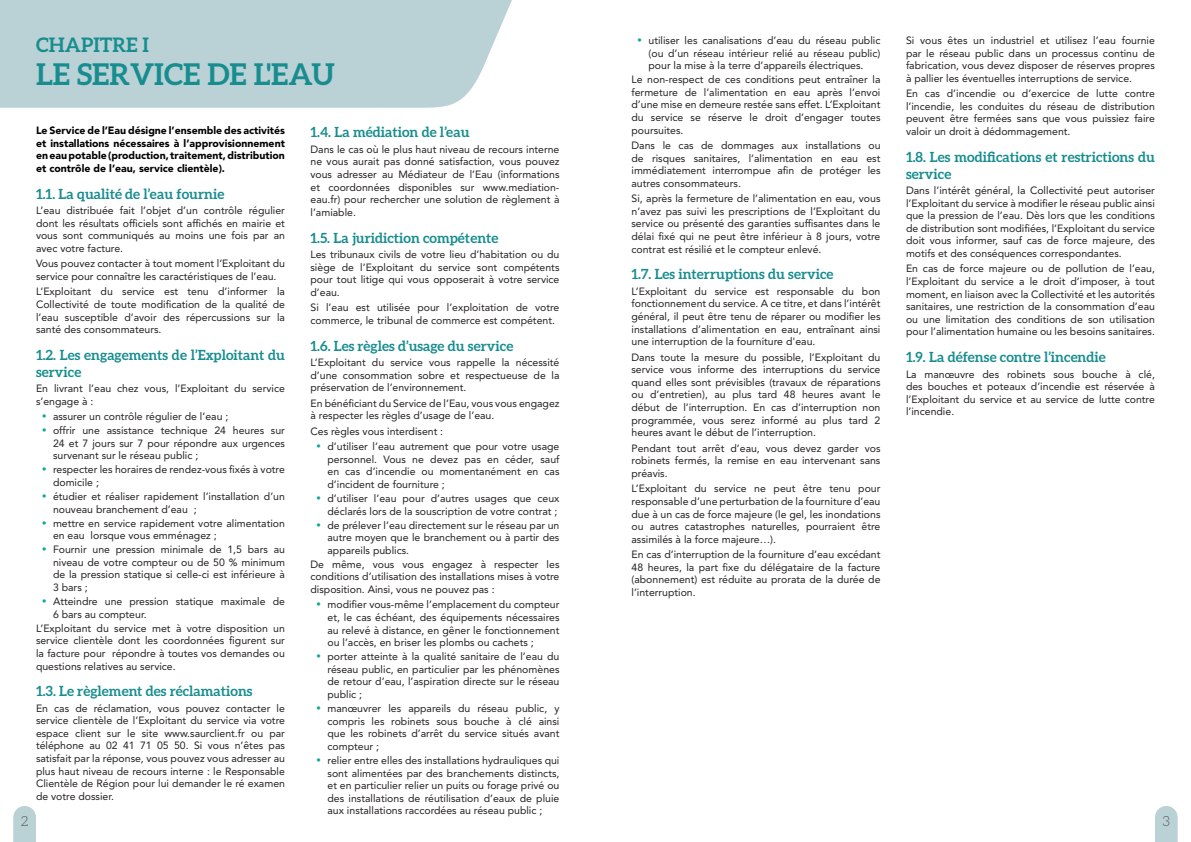
<style>
.page{position:relative;width:1191px;height:842px;background:#fff}
.page>*{position:absolute;margin:0;border:0;box-sizing:border-box;transform-origin:0 0}
.titres_chapitres_gau{font:700 30px "Aleo";color:#188d90}
.chapitres_gauche{font:700 20px "Aleo";color:#188d90}
.Articles_EP{font:700 14px/16.8px "Aleo";color:#188d90}
.t1{font:300 14px "Aleo";color:#585752}
.TEXTE{font:10.5px/12.6px "Avenir LT Std";color:#231f20;text-align:justify}
.Intro{font:900 10.5px/12.6px "Avenir LT Std";color:#000001;text-align:justify}
</style>
<div class="page">
<div style="left:0;top:0;width:512px;height:108px;background:#bad2d5"></div>
<svg style="left:13px;top:806px;width:23px;height:36px"></svg>
<svg style="left:1155px;top:806px;width:22px;height:36px"></svg>
<p class="TEXTE" style="left:906px;top:34px;width:250px">Si vous êtes un industriel et utilisez l’eau fournie par le réseau public dans un processus continu de fabrication, vous devez disposer de réserves propres à pallier les éventuelles interruptions de service.</p>
<p class="TEXTE" style="left:906px;top:87px;width:250px">En cas d’incendie ou d’exercice de lutte contre l’incendie, les conduites du réseau de distribution peuvent être fermées sans que vous puissiez faire valoir un droit à dédommagement.</p>
<p class="Articles_EP" style="left:906px;top:148px;width:250px">1.8. Les modifications et restrictions du service</p>
<p class="TEXTE" style="left:906px;top:184px;width:250px">Dans l’intérêt général, la Collectivité peut autoriser l’Exploitant du service à modifier le réseau public ainsi que la pression de l’eau. Dès lors que les conditions de distribution sont modifiées, l’Exploitant du service doit vous informer, sauf cas de force majeure, des motifs et des conséquences correspondantes.</p>
<p class="TEXTE" style="left:906px;top:263px;width:250px">En cas de force majeure ou de pollution de l’eau, l’Exploitant du service a le droit d’imposer, à tout moment, en liaison avec la Collectivité et les autorités sanitaires, une restriction de la consommation d’eau ou une limitation des conditions de son utilisation pour l’alimentation humaine ou les besoins sanitaires.</p>
<p class="Articles_EP" style="left:906px;top:348px;width:201px">1.9. La défense contre l’incendie</p>
<p class="TEXTE" style="left:906px;top:368px;width:250px">La manœuvre des robinets sous bouche à clé, des bouches et poteaux d’incendie est réservée à l’Exploitant du service et au service de lutte contre l’incendie.</p>
<p class="TEXTE" style="left:648px;top:34px;width:233px">utiliser les canalisations d’eau du réseau public (ou d’un réseau intérieur relié au réseau public) pour la mise à la terre d’appareils électriques.</p>
<p class="TEXTE" style="left:631px;top:73px;width:250px">Le non-respect de ces conditions peut entraîner la fermeture de l’alimentation en eau après l’envoi d’une mise en demeure restée sans effet. L’Exploitant du service se réserve le droit d’engager toutes poursuites.</p>
<p class="TEXTE" style="left:631px;top:139px;width:250px">Dans le cas de dommages aux installations ou de risques sanitaires, l’alimentation en eau est immédiatement interrompue afin de protéger les autres consommateurs.</p>
<p class="TEXTE" style="left:631px;top:192px;width:250px">Si, après la fermeture de l’alimentation en eau, vous n’avez pas suivi les prescriptions de l’Exploitant du service ou présenté des garanties suffisantes dans le délai fixé qui ne peut être inférieur à 8 jours, votre contrat est résilié et le compteur enlevé.</p>
<p class="Articles_EP" style="left:631px;top:266px;width:203px">1.7. Les interruptions du service</p>
<p class="TEXTE" style="left:631px;top:285px;width:250px">L’Exploitant du service est responsable du bon fonctionnement du service. A ce titre, et dans l’intérêt général, il peut être tenu de réparer ou modifier les installations d’alimentation en eau, entraînant ainsi une interruption de la fourniture d'eau.</p>
<p class="TEXTE" style="left:631px;top:351px;width:250px">Dans toute la mesure du possible, l’Exploitant du service vous informe des interruptions du service quand elles sont prévisibles (travaux de réparations ou d’entretien), au plus tard 48 heures avant le début de l’interruption. En cas d’interruption non programmée, vous serez informé au plus tard 2 heures avant le début de l’interruption.</p>
<p class="TEXTE" style="left:631px;top:442px;width:250px">Pendant tout arrêt d’eau, vous devez garder vos robinets fermés, la remise en eau intervenant sans préavis.</p>
<p class="TEXTE" style="left:631px;top:482px;width:250px">L’Exploitant du service ne peut être tenu pour responsable d’une perturbation de la fourniture d’eau due à un cas de force majeure (le gel, les inondations ou autres catastrophes naturelles, pourraient être assimilés à la force majeure…).</p>
<p class="TEXTE" style="left:631px;top:548px;width:250px">En cas d’interruption de la fourniture d’eau excédant 48 heures, la part fixe du délégataire de la facture (abonnement) est réduite au prorata de la durée de l’interruption.</p>
<p class="chapitres_gauche" style="left:36px;top:33px;width:114px">CHAPITRE I</p>
<p class="titres_chapitres_gau" style="left:36px;top:57px;width:300px">LE SERVICE DE L'EAU</p>
<p class="Intro" style="left:36px;top:124px;width:250px">Le Service de l’Eau désigne l’ensemble des activités et installations nécessaires à l’approvisionnement en eau potable (production, traitement, distribution et contrôle de l’eau, service clientèle).</p>
<p class="Articles_EP" style="left:36px;top:185px;width:190px">1.1. La qualité de l’eau fournie</p>
<p class="TEXTE" style="left:36px;top:204px;width:250px">L’eau distribuée fait l’objet d’un contrôle régulier dont les résultats officiels sont affichés en mairie et vous sont communiqués au moins une fois par an avec votre facture.</p>
<p class="TEXTE" style="left:36px;top:257px;width:250px">Vous pouvez contacter à tout moment l’Exploitant du service pour connaître les caractéristiques de l’eau.</p>
<p class="TEXTE" style="left:36px;top:285px;width:250px">L’Exploitant du service est tenu d’informer la Collectivité de toute modification de la qualité de l’eau susceptible d’avoir des répercussions sur la santé des consommateurs.</p>
<p class="Articles_EP" style="left:36px;top:346px;width:250px">1.2. Les engagements de l’Exploitant du service</p>
<p class="TEXTE" style="left:36px;top:382px;width:250px">En livrant l’eau chez vous, l’Exploitant du service s’engage à :</p>
<p class="TEXTE" style="left:53px;top:410px;width:177px">assurer un contrôle régulier de l’eau ;</p>
<p class="TEXTE" style="left:53px;top:424px;width:233px">offrir une assistance technique 24 heures sur 24 et 7 jours sur 7 pour répondre aux urgences survenant sur le réseau public ;</p>
<p class="TEXTE" style="left:53px;top:463px;width:233px">respecter les horaires de rendez-vous fixés à votre domicile ;</p>
<p class="TEXTE" style="left:53px;top:490px;width:233px">étudier et réaliser rapidement l’installation d’un nouveau branchement d’eau ;</p>
<p class="TEXTE" style="left:53px;top:517px;width:233px">mettre en service rapidement votre alimentation en eau lorsque vous emménagez ;</p>
<p class="TEXTE" style="left:53px;top:543px;width:233px">Fournir une pression minimale de 1,5 bars au niveau de votre compteur ou de 50 % minimum de la pression statique si celle-ci est inférieure à 3 bars ;</p>
<p class="TEXTE" style="left:53px;top:595px;width:233px">Atteindre une pression statique maximale de<br>6 bars au compteur.</p>
<p class="TEXTE" style="left:36px;top:622px;width:250px">L’Exploitant du service met à votre disposition un service clientèle dont les coordonnées figurent sur la facture pour répondre à toutes vos demandes ou questions relatives au service.</p>
<p class="Articles_EP" style="left:36px;top:682px;width:218px">1.3. Le règlement des réclamations</p>
<p class="TEXTE" style="left:36px;top:702px;width:250px">En cas de réclamation, vous pouvez contacter le service clientèle de l’Exploitant du service via votre espace client sur le site www.saurclient.fr ou par téléphone au 02 41 71 05 50. Si vous n’êtes pas satisfait par la réponse, vous pouvez vous adresser au plus haut niveau de recours interne : le Responsable Clientèle de Région pour lui demander le ré examen de votre dossier.</p>
<p class="Articles_EP" style="left:310px;top:124px;width:161px">1.4. La médiation de l’eau</p>
<p class="TEXTE" style="left:310px;top:143px;width:250px">Dans le cas où le plus haut niveau de recours interne ne vous aurait pas donné satisfaction, vous pouvez vous adresser au Médiateur de l’Eau (informations et coordonnées disponibles sur www.mediation&shy;eau.fr) pour rechercher une solution de règlement à l’amiable.</p>
<p class="Articles_EP" style="left:310px;top:229px;width:190px">1.5. La juridiction compétente</p>
<p class="TEXTE" style="left:310px;top:248px;width:250px">Les tribunaux civils de votre lieu d’habitation ou du siège de l’Exploitant du service sont compétents pour tout litige qui vous opposerait à votre service d’eau.</p>
<p class="TEXTE" style="left:310px;top:301px;width:250px">Si l’eau est utilisée pour l’exploitation de votre commerce, le tribunal de commerce est compétent.</p>
<p class="Articles_EP" style="left:310px;top:337px;width:204px">1.6. Les règles d’usage du service</p>
<p class="TEXTE" style="left:310px;top:356px;width:250px">L’Exploitant du service vous rappelle la nécessité d’une consommation sobre et respectueuse de la préservation de l’environnement.</p>
<p class="TEXTE" style="left:310px;top:397px;width:250px">En bénéficiant du Service de l’Eau, vous vous engagez à respecter les règles d’usage de l’eau.</p>
<p class="TEXTE" style="left:310px;top:425px;width:134px">Ces règles vous interdisent :</p>
<p class="TEXTE" style="left:327px;top:440px;width:233px">d’utiliser l’eau autrement que pour votre usage personnel. Vous ne devez pas en céder, sauf en cas d’incendie ou momentanément en cas d’incident de fourniture ;</p>
<p class="TEXTE" style="left:327px;top:492px;width:233px">d’utiliser l’eau pour d’autres usages que ceux déclarés lors de la souscription de votre contrat ;</p>
<p class="TEXTE" style="left:327px;top:519px;width:233px">de prélever l’eau directement sur le réseau par un autre moyen que le branchement ou à partir des appareils publics.</p>
<p class="TEXTE" style="left:310px;top:558px;width:250px">De même, vous vous engagez à respecter les conditions d’utilisation des installations mises à votre disposition. Ainsi, vous ne pouvez pas :</p>
<p class="TEXTE" style="left:327px;top:599px;width:233px">modifier vous-même l’emplacement du compteur et, le cas échéant, des équipements nécessaires au relevé à distance, en gêner le fonctionnement ou l’accès, en briser les plombs ou cachets ;</p>
<p class="TEXTE" style="left:327px;top:650px;width:233px">porter atteinte à la qualité sanitaire de l’eau du réseau public, en particulier par les phénomènes de retour d’eau, l’aspiration directe sur le réseau public ;</p>
<p class="TEXTE" style="left:327px;top:702px;width:233px">manœuvrer les appareils du réseau public, y compris les robinets sous bouche à clé ainsi que les robinets d’arrêt du service situés avant compteur ;</p>
<p class="TEXTE" style="left:327px;top:754px;width:233px">relier entre elles des installations hydrauliques qui sont alimentées par des branchements distincts, et en particulier relier un puits ou forage privé ou des installations de réutilisation d’eaux de pluie aux installations raccordées au réseau public ;</p>
<p class="t1" style="left:21px;top:814px;width:9px">2</p>
<p class="t1" style="left:1162px;top:814px;width:9px">3</p>
</div>
